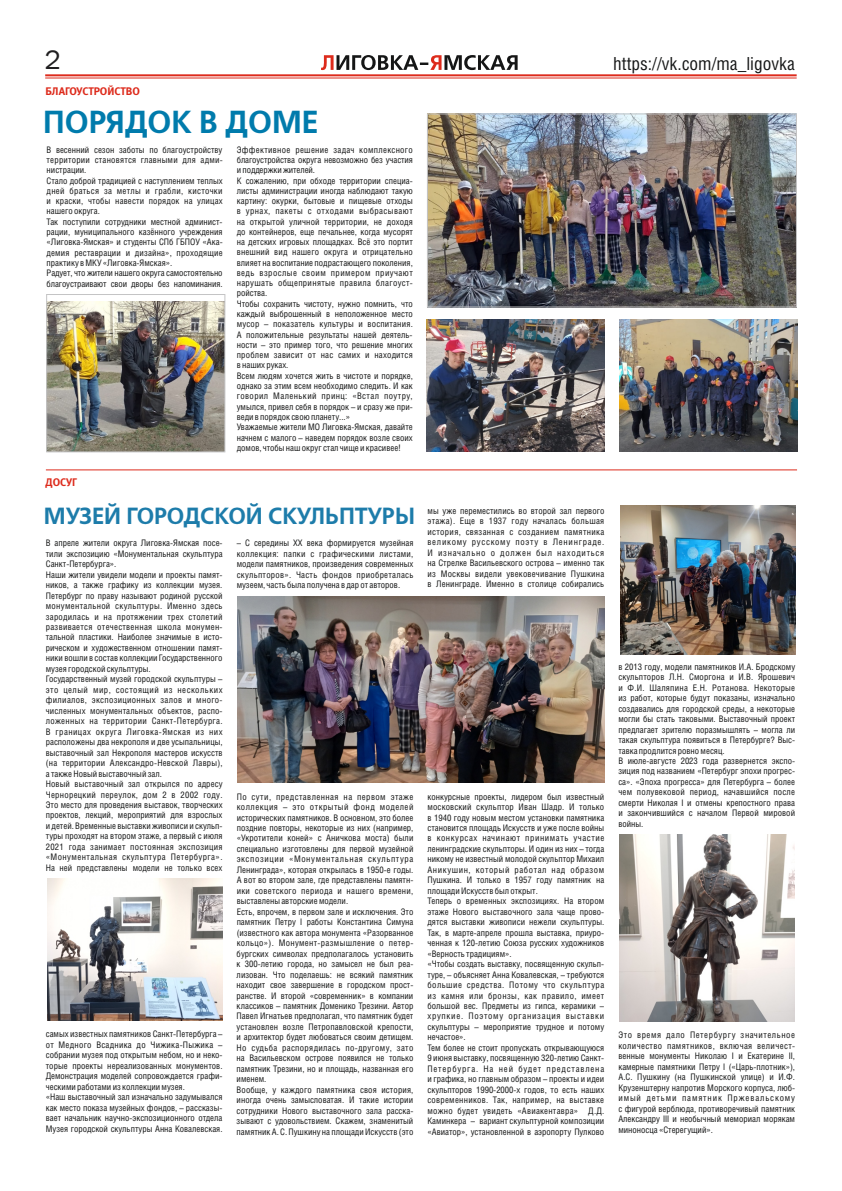
<style>
.page{position:relative;width:842px;height:1191px;background:#fff}
.page>*{position:absolute;margin:0;border:0;box-sizing:border-box;transform-origin:0 0}
.t1{font:31.8px "Free Set Demi C";color:#007bac}
.t2{font:27px "Franklin Gothic Book C";color:#201f20}
.t3{font:23.3px "Free Set Demi C";color:#1d7caa}
.t4{font:18px "Helios Cond";color:#151616}
.t5{font:11px "Meta Bold C";letter-spacing:-.005em;color:#dd2b1c}
.t6{font:9px/10.5px "Helios Cond";color:#151616}
</style>
<div class="page">
<hr style="left:45px;top:74px;width:752px;height:2px;background:#dd2b1c">
<hr style="left:45px;top:78px;width:752px;height:1px;background:#dd2b1c">
<svg style="left:321px;top:55px;width:197px;height:15px"></svg>
<img style="left:429px;top:116px;width:366px;height:189px">
<div style="left:427px;top:114px;width:370px;height:193px;border:1px solid #c4c4c5"></div>
<img style="left:48px;top:301px;width:175px;height:149px">
<div style="left:46px;top:294px;width:179px;height:158px;border:1px solid #c4c4c5"></div>
<img style="left:427px;top:319px;width:178px;height:132px">
<img style="left:619px;top:319px;width:179px;height:132px">
<hr style="left:46px;top:470px;width:751px;height:1px;background:#dd2b1c">
<img style="left:237px;top:596px;width:367px;height:186px">
<img style="left:47px;top:878px;width:175px;height:142px">
<img style="left:620px;top:506px;width:175px;height:148px">
<img style="left:619px;top:835px;width:175px;height:186px">
<h2 class="t2" style="left:45px;top:45px;width:18px">2</h2>
<h3 class="t4" style="left:613px;top:56px;width:183px">https://vk.com/ma_ligovka</h3>
<h1 class="t1" style="left:43px;top:110px;width:277px">ПОРЯДОК В ДОМЕ</h1>
<p class="t6" style="left:47px;top:145px;width:178px">В весенний сезон заботы по благоустройству территории становятся главными для адми&shy;нистрации.<br>Стало доброй традицией с наступлением теплых дней браться за метлы и грабли, кисточки и краски, чтобы навести порядок на улицах нашего округа.<br>Так поступили сотрудники местной админист&shy;рации, муниципального казённого учреждения «Лиговка-Ямская» и студенты СПб ГБПОУ «Ака&shy;демия реставрации и дизайна», проходящие практику в МКУ «Лиговка-Ямская».<br>Радует, что жители нашего округа самостоятельно благоустраивают свои дворы без напоминания.</p>
<p class="t6" style="left:237px;top:145px;width:178px">Эффективное решение задач комплексного благоустройства округа невозможно без участия и поддержки жителей.<br>К сожалению, при обходе территории специа&shy;листы администрации иногда наблюдают такую картину: окурки, бытовые и пищевые отходы в урнах, пакеты с отходами выбрасывают на открытой уличной территории, не доходя до контейнеров, еще печальнее, когда мусорят на детских игровых площадках. Всё это портит внешний вид нашего округа и отрицательно влияет на воспитание подрастающего поколения, ведь взрослые своим примером приучают нарушать общепринятые правила благоуст&shy;ройства.<br>Чтобы сохранить чистоту, нужно помнить, что каждый выброшенный в неположенное место мусор – показатель культуры и воспитания.<br>А положительные результаты нашей деятель&shy;ности – это пример того, что решение многих проблем зависит от нас самих и находится в наших руках.<br>Всем людям хочется жить в чистоте и порядке, однако за этим всем необходимо следить. И как говорил Маленький принц: «Встал поутру, умылся, привел себя в порядок – и сразу же при&shy;веди в порядок свою планету...»<br>Уважаемые жители МО Лиговка-Ямская, давайте начнем с малого – наведем порядок возле своих домов, чтобы наш округ стал чище и красивее!</p>
<p class="t5" style="left:46px;top:86px;width:96px">БЛАГОУСТРОЙСТВО</p>
<p class="t5" style="left:46px;top:478px;width:33px">ДОСУГ</p>
<h3 class="t3" style="left:44px;top:508px;width:373px">МУЗЕЙ ГОРОДСКОЙ СКУЛЬПТУРЫ</h3>
<p class="t6" style="left:46px;top:538px;width:178px">В апреле жители округа Лиговка-Ямская посе&shy;тили экспозицию «Монументальная скульптура Санкт-Петербурга».<br>Наши жители увидели модели и проекты памят&shy;ников, а также графику из коллекции музея.<br>Петербург по праву называют родиной русской монументальной скульптуры. Именно здесь зародилась и на протяжении трех столетий развивается отечественная школа монумен&shy;тальной пластики. Наиболее значимые в исто&shy;рическом и художественном отношении памят&shy;ники вошли в состав коллекции Государственного музея городской скульптуры.<br>Государственный музей городской скульптуры – это целый мир, состоящий из нескольких филиалов, экспозиционных залов и много&shy;численных монументальных объектов, распо&shy;ложенных на территории Санкт-Петербурга.<br>В границах округа Лиговка-Ямская из них расположены два некрополя и две усыпальницы, выставочный зал Некрополя мастеров искусств (на территории Александро-Невской Лавры), а также Новый выставочный зал.<br>Новый выставочный зал открылся по адресу Чернорецкий переулок, дом 2 в 2002 году.<br>Это место для проведения выставок, творческих проектов, лекций, мероприятий для взрослых и детей. Временные выставки живописи и скульп&shy;туры проходят на втором этаже, а первый с июля 2021 года занимает постоянная экспозиция «Монументальная скульптура Петербурга».<br>На ней представлены модели не только всех</p>
<p class="t6" style="left:46px;top:1029px;width:178px">самых известных памятников Санкт-Петербурга – от Медного Всадника до Чижика-Пыжика – собрании музея под открытым небом, но и неко&shy;торые проекты нереализованных монументов.<br>Демонстрация моделей сопровождается графи&shy;ческими работами из коллекции музея.<br>«Наш выставочный зал изначально задумывался как место показа музейных фондов, – рассказы&shy;вает начальник научно-экспозиционного отдела Музея городской скульптуры Анна Ковалевская.</p>
<p class="t6" style="left:237px;top:538px;width:178px;text-align:justify">– С середины XX века формируется музейная коллекция: папки с графическими листами, модели памятников, произведения современных скульпторов». Часть фондов приобреталась музеем, часть была получена в дар от авторов.</p>
<p class="t6" style="left:237px;top:791px;width:178px">По сути, представленная на первом этаже коллекция – это открытый фонд моделей исторических памятников. В основном, это более поздние повторы, некоторые из них (например, «Укротители коней» с Аничкова моста) были специально изготовлены для первой музейной экспозиции «Монументальная скульптура Ленинграда», которая открылась в 1950-е годы.<br>А вот во втором зале, где представлены памятн&shy;ики советского периода и нашего времени, выставлены авторские модели.<br>Есть, впрочем, в первом зале и исключения. Это памятник Петру I работы Константина Симуна (известного как автора монумента «Разорванное кольцо»). Монумент-размышление о петер&shy;бургских символах предполагалось установить к 300-летию города, но замысел не был реа&shy;лизован. Что поделаешь: не всякий памятник находит свое завершение в городском прост&shy;ранстве. И второй «современник» в компании классиков – памятник Доменико Трезини. Автор Павел Игнатьев предполагал, что памятник будет установлен возле Петропавловской крепости, и архитектор будет любоваться своим детищем.<br>Но судьба распорядилась по-другому, зато на Васильевском острове появился не только памятник Трезини, но и площадь, названная его именем.<br>Вообще, у каждого памятника своя история, иногда очень замысловатая. И такие истории сотрудники Нового выставочного зала расска&shy;зывают с удовольствием. Скажем, знаменитый памятник А. С. Пушкину на площади Искусств (это</p>
<p class="t6" style="left:427px;top:506px;width:178px;text-align:justify">мы уже переместились во второй зал первого этажа). Еще в 1937 году началась большая история, связанная с созданием памятника великому русскому поэту в Ленинграде.<br>И изначально о должен был находиться на Стрелке Васильевского острова – именно так из Москвы видели увековечивание Пушкина в Ленинграде. Именно в столице собирались</p>
<p class="t6" style="left:427px;top:791px;width:178px">конкурсные проекты, лидером был известный московский скульптор Иван Шадр. И только в 1940 году новым местом установки памятника становится площадь Искусств и уже после войны в конкурсах начинают принимать участие ленинградские скульпторы. И один из них – тогда никому не известный молодой скульптор Михаил Аникушин, который работал над образом Пушкина. И только в 1957 году памятник на площади Искусств был открыт.<br>Теперь о временных экспозициях. На втором этаже Нового выставочного зала чаще прово&shy;дятся выставки живописи нежели скульптуры.<br>Так, в марте-апреле прошла выставка, приуро&shy;ченная к 120-летию Союза русских художников «Верность традициям».<br>«Чтобы создать выставку, посвященную скульп&shy;туре, – объясняет Анна Ковалевская, – требуются большие средства. Потому что скульптура из камня или бронзы, как правило, имеет большой вес. Предметы из гипса, керамики – хрупкие. Поэтому организация выставки скульптуры – мероприятие трудное и потому нечастое».<br>Тем более не стоит пропускать открывающуюся 9 июня выставку, посвященную 320-летию Санкт-Петербурга. На ней будет представлена и графика, но главным образом – проекты и идеи скульпторов 1990-2000-х годов, то есть наших современников. Так, например, на выставке можно будет увидеть «Авиакентавра» Д.Д.<br>Каминкера – вариант скульптурной композиции «Авиатор», установленной в аэропорту Пулково</p>
<p class="t6" style="left:618px;top:662px;width:178px">в 2013 году, модели памятников И.А. Бродскому скульпторов Л.Н. Сморгона и И.В. Ярошевич и Ф.И. Шаляпина Е.Н. Ротанова. Некоторые из работ, которые будут показаны, изначально создавались для городской среды, а некоторые могли бы стать таковыми. Выставочный проект предлагает зрителю поразмышлять – могла ли такая скульптура появиться в Петербурге? Выс&shy;тавка продлится ровно месяц.<br>В июле-августе 2023 года развернется экспо&shy;зиция под названием «Петербург эпохи прогрес&shy;са». «Эпоха прогресса» для Петербурга – более чем полувековой период, начавшийся после смерти Николая I и отмены крепостного права и закончившийся с началом Первой мировой войны.</p>
<p class="t6" style="left:618px;top:1030px;width:178px;text-align:justify">Это время дало Петербургу значительное количество памятников, включая величест&shy;венные монументы Николаю I и Екатерине II, камерные памятники Петру I («Царь-плотник»), А.С. Пушкину (на Пушкинской улице) и И.Ф.<br>Крузенштерну напротив Морского корпуса, люб&shy;имый детьми памятник Пржевальскому с фигурой верблюда, противоречивый памятник Александру III и необычный мемориал морякам миноносца «Стерегущий».</p>
</div>
